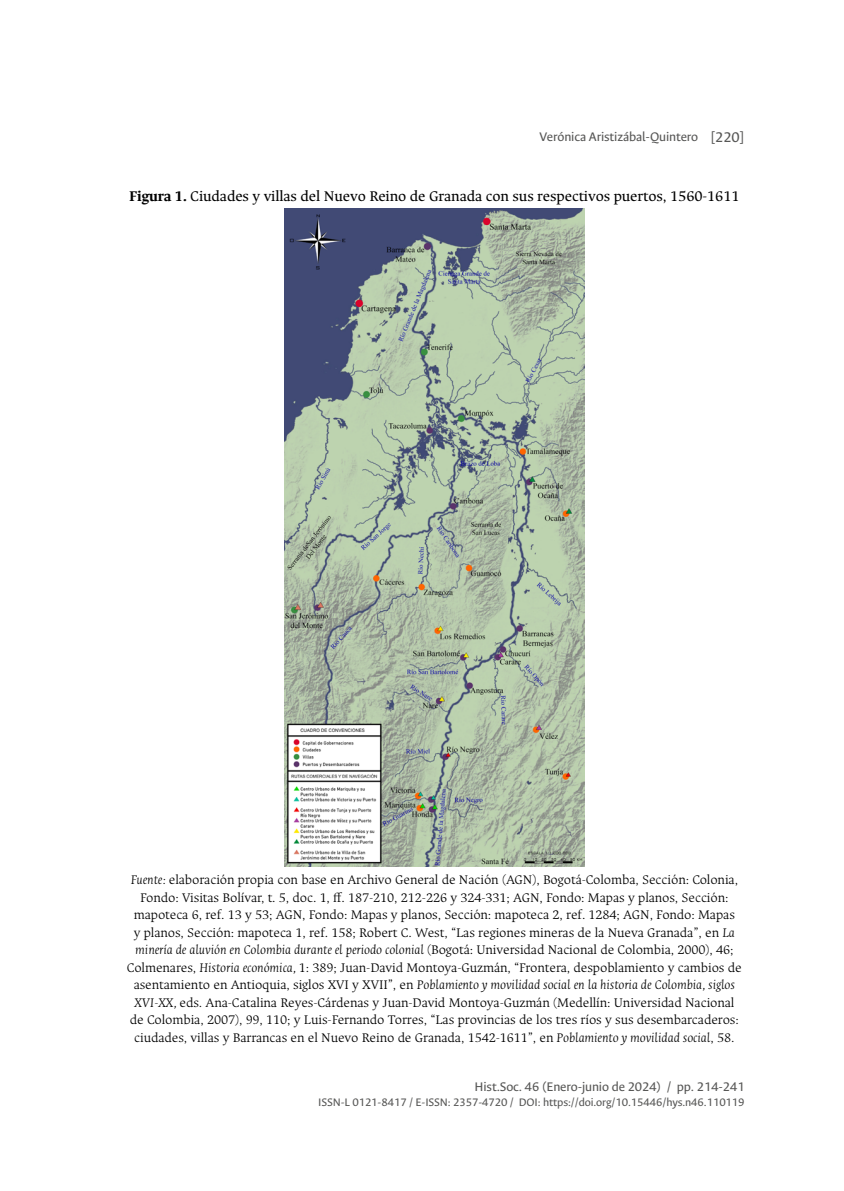
<style>
.page{position:relative;width:844px;height:1191px;background:#fff}
.page>*{position:absolute;margin:0;border:0;box-sizing:border-box;transform-origin:0 0}
.t1{font:15.75px "Ancizar Serif";letter-spacing:-.01em;color:#000}
.t2{font:300 14px/17.5px "Ancizar Serif";letter-spacing:-.01em;color:#000;text-align:center}
.t3{font:14px "Ancizar Sans";letter-spacing:-.01em;color:#575756}
.t4{font:12.25px "Ancizar Sans";letter-spacing:-.01em;color:#575756}
.s1{font-size:15.75px}
.s2{font-weight:700}
.s3{font-style:italic}
</style>
<div class="page">
<img style="left:284px;top:208px;width:300px;height:658px">
<p class="t3" style="left:539px;top:129px;width:206px">Verónica Aristizábal-Quintero <span class="s1">[220]</span></p>
<p class="t1" style="left:129px;top:187px;width:612px"><span class="s2">Figura 1.</span> Ciudades y villas del Nuevo Reino de Granada con sus respectivos puertos, 1560-1611</p>
<p class="t2" style="left:127px;top:871px;width:616px"><span class="s3">Fuente:</span> elaboración propia con base en Archivo General de Nación (AGN), Bogotá-Colomba, Sección: Colonia, Fondo: Visitas Bolívar, t. 5, doc. 1, ff. 187-210, 212-226 y 324-331; AGN, Fondo: Mapas y planos, Sección: mapoteca 6, ref. 13 y 53; AGN, Fondo: Mapas y planos, Sección: mapoteca 2, ref. 1284; AGN, Fondo: Mapas<br>y planos, Sección: mapoteca 1, ref. 158; Robert C. West, “Las regiones mineras de la Nueva Granada”, en <span class="s3">La minería de aluvión en Colombia durante el periodo colonial</span> (Bogotá: Universidad Nacional de Colombia, 2000), 46; Colmenares, <span class="s3">Historia económica,</span> 1: 389; Juan-David Montoya-Guzmán, “Frontera, despoblamiento y cambios de asentamiento en Antioquia, siglos XVI y XVII”, en <span class="s3">Poblamiento y movilidad social en la historia de Colombia, siglos XVI-XX,</span> eds. Ana-Catalina Reyes-Cárdenas y Juan-David Montoya-Guzmán (Medellín: Universidad Nacional de Colombia, 2007), 99, 110; y Luis-Fernando Torres, “Las provincias de los tres ríos y sus desembarcaderos: ciudades, villas y Barrancas en el Nuevo Reino de Granada, 1542-1611”, en <span class="s3">Poblamiento y movilidad social</span>, 58.</p>
<p class="t3" style="left:474px;top:1079px;width:271px">Hist.Soc. 46 (Enero-junio de 2024) / pp. 214-241</p>
<p class="t4" style="left:318px;top:1095px;width:428px">ISSN-L 0121-8417 / E-ISSN: 2357-4720 / DOI: https://doi.org/10.15446/hys.n46.110119</p>
</div>
